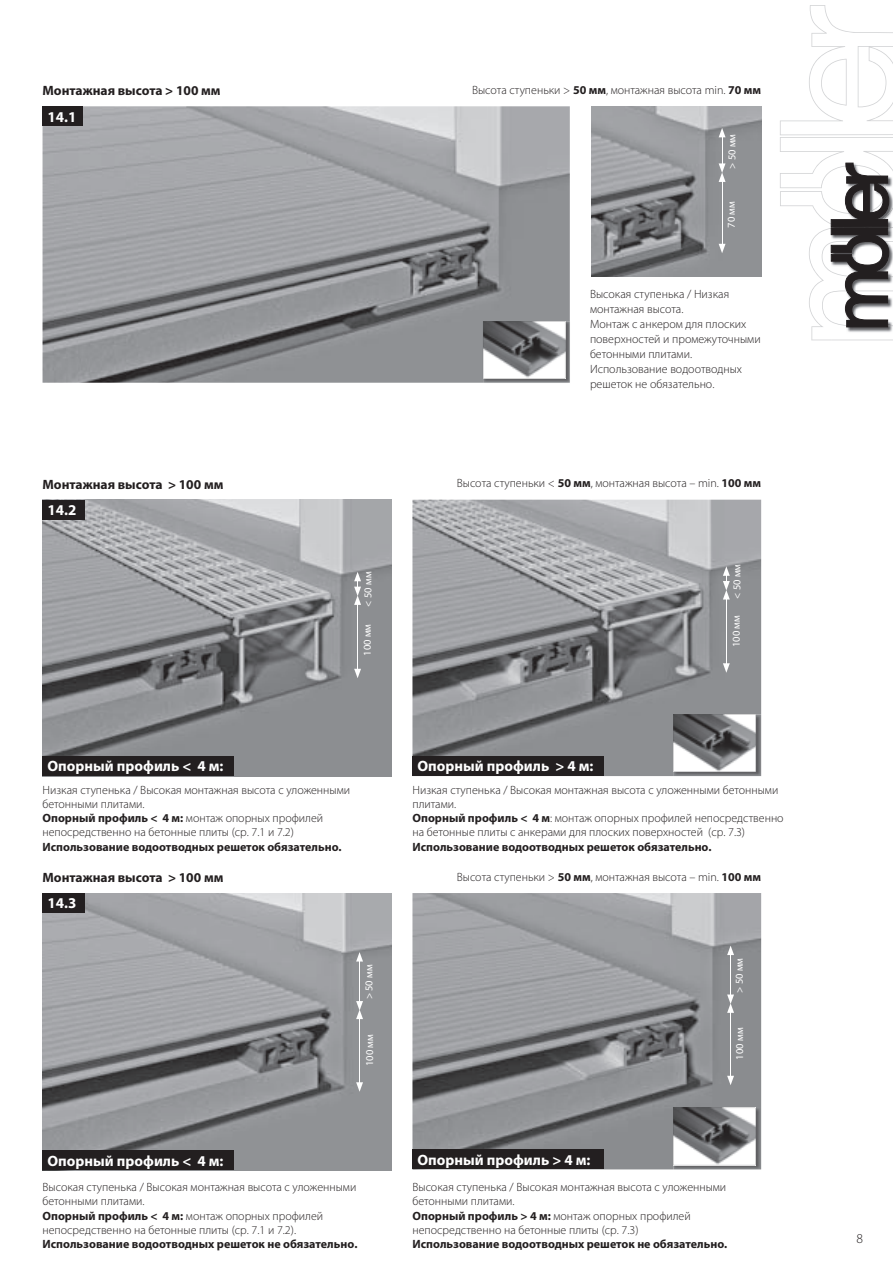
<style>
.page{position:relative;width:893px;height:1263px;background:#fff}
.page>*{position:absolute;margin:0;border:0;box-sizing:border-box;transform-origin:0 0}
.t1{font:700 15px "Myriad Pro";color:#fff}
.t2{font:700 13.5px "Myriad Pro";color:#231f20}
.t3{font:300 13.5px "Myriad Pro";color:#231f20}
.t4{font:300 12px/14.2px "Myriad Pro";color:#231f20}
.t5{font:700 12px "Myriad Pro";color:#231f20}
.t6{font:10.5px "Myriad Pro";color:#fff}
.s1{font-weight:700}
</style>
<div class="page">
<svg style="left:780px;top:5px;width:113px;height:335px"></svg>
<img style="left:43px;top:106px;width:527px;height:277px">
<img style="left:591px;top:106px;width:170px;height:170px">
<hr style="left:722px;top:180px;width:1px;height:66px;background:#fff">
<svg style="left:719px;top:211px;width:8px;height:47px"></svg>
<hr style="left:722px;top:135px;width:1px;height:31px;background:#fff">
<svg style="left:719px;top:128px;width:6px;height:9px"></svg>
<svg style="left:719px;top:163px;width:6px;height:19px"></svg>
<img style="left:483px;top:321px;width:87px;height:62px">
<svg style="left:483px;top:321px;width:82px;height:57px"></svg>
<img style="left:43px;top:500px;width:348px;height:276px">
<div style="left:43px;top:500px;width:42px;height:19px;background:#231f20"></div>
<div style="left:43px;top:756px;width:191px;height:20px;background:#231f20"></div>
<img style="left:412px;top:500px;width:349px;height:276px">
<div style="left:412px;top:756px;width:192px;height:20px;background:#231f20"></div>
<img style="left:674px;top:715px;width:87px;height:61px">
<svg style="left:674px;top:714px;width:82px;height:58px"></svg>
<hr style="left:357px;top:602px;width:1px;height:69px;background:#fff">
<svg style="left:354px;top:669px;width:7px;height:9px"></svg>
<svg style="left:354px;top:572px;width:7px;height:33px"></svg>
<hr style="left:726px;top:597px;width:1px;height:69px;background:#fff">
<svg style="left:723px;top:663px;width:7px;height:10px"></svg>
<svg style="left:723px;top:566px;width:7px;height:33px"></svg>
<img style="left:43px;top:894px;width:348px;height:276px">
<div style="left:43px;top:893px;width:42px;height:20px;background:#231f20"></div>
<div style="left:43px;top:1150px;width:191px;height:20px;background:#231f20"></div>
<img style="left:412px;top:893px;width:349px;height:276px">
<div style="left:412px;top:1149px;width:192px;height:20px;background:#231f20"></div>
<img style="left:673px;top:1108px;width:88px;height:61px">
<svg style="left:673px;top:1108px;width:82px;height:57px"></svg>
<hr style="left:359px;top:1017px;width:1px;height:68px;background:#fff">
<svg style="left:356px;top:1082px;width:7px;height:10px"></svg>
<hr style="left:359px;top:959px;width:1px;height:44px;background:#fff">
<svg style="left:356px;top:952px;width:7px;height:9px"></svg>
<svg style="left:356px;top:1001px;width:7px;height:18px"></svg>
<hr style="left:730px;top:1010px;width:1px;height:68px;background:#fff">
<svg style="left:727px;top:1076px;width:7px;height:9px"></svg>
<hr style="left:730px;top:953px;width:1px;height:44px;background:#fff">
<svg style="left:727px;top:945px;width:7px;height:10px"></svg>
<svg style="left:727px;top:994px;width:7px;height:19px"></svg>
<div style="left:43px;top:106px;width:40px;height:20px;background:#231f20"></div>
<p class="t2" style="left:43px;top:85px;width:180px">Монтажная высота &gt; 100 мм</p>
<p class="t1" style="left:48px;top:111px;width:30px">14.1</p>
<p class="t1" style="left:48px;top:111px;width:18px">3a</p>
<p class="t2" style="left:43px;top:479px;width:182px">Монтажная высота &gt; 100 мм</p>
<p class="t1" style="left:48px;top:504px;width:30px">14.2</p>
<p class="t6" style="left:362px;top:606px;width:36px;rotate:-90deg">&lt; 50 мм</p>
<p class="t6" style="left:361px;top:656px;width:33px;rotate:-90deg">100 мм</p>
<p class="t4" style="left:472px;top:83px;width:291px">Высота ступеньки &gt; <span class="s1">50 мм</span>, монтажная высота min. <span class="s1">70 мм</span></p>
<p class="t6" style="left:726px;top:169px;width:36px;rotate:-90deg">&gt; 50 мм</p>
<p class="t6" style="left:725px;top:228px;width:28px;rotate:-90deg">70 мм</p>
<p class="t4" style="left:590px;top:286px;width:172px;line-height:15px">Высокая ступенька / Низкая монтажная высота.<br>Монтаж с анкером для плоских поверхностей и промежуточными бетонными плитами.<br>Использование водоотводных решеток не обязательно.</p>
<p class="t4" style="left:457px;top:476px;width:306px">Высота ступеньки &lt; <span class="s1">50 мм</span>, монтажная высота – min. <span class="s1">100 мм</span></p>
<p class="t6" style="left:731px;top:599px;width:36px;rotate:-90deg">&lt; 50 мм</p>
<p class="t6" style="left:730px;top:647px;width:33px;rotate:-90deg">100 мм</p>
<p class="t1" style="left:48px;top:760px;width:177px">Опорный профиль &lt; 4 м:</p>
<p class="t1" style="left:417px;top:760px;width:177px">Опорный профиль &gt; 4 м:</p>
<p class="t4" style="left:43px;top:782px;width:309px">Низкая ступенька / Высокая монтажная высота с уложенными бетонными плитами.<br><span class="s1">Опорный профиль &lt; 4 м:</span> монтаж опорных профилей непосредственно на бетонные плиты (ср. 7.1 и 7.2)</p>
<p class="t5" style="left:43px;top:842px;width:301px">Использование водоотводных решеток обязательно.</p>
<p class="t4" style="left:412px;top:782px;width:373px">Низкая ступенька / Высокая монтажная высота с уложенными бетонными плитами.<br><span class="s1">Опорный профиль &lt; 4 м</span>: монтаж опорных профилей непосредственно на бетонные плиты с анкерами для плоских поверхностей (ср. 7.3)</p>
<p class="t5" style="left:412px;top:842px;width:301px">Использование водоотводных решеток обязательно.</p>
<p class="t2" style="left:43px;top:872px;width:182px">Монтажная высота &gt; 100 мм</p>
<p class="t1" style="left:48px;top:897px;width:30px">14.3</p>
<p class="t4" style="left:457px;top:869px;width:306px">Высота ступеньки &gt; <span class="s1">50 мм</span>, монтажная высота – min. <span class="s1">100 мм</span></p>
<p class="t6" style="left:363px;top:999px;width:36px;rotate:-90deg">&gt; 50 мм</p>
<p class="t6" style="left:733px;top:993px;width:36px;rotate:-90deg">&gt; 50 мм</p>
<p class="t6" style="left:363px;top:1066px;width:33px;rotate:-90deg">100 мм</p>
<p class="t6" style="left:733px;top:1059px;width:33px;rotate:-90deg">100 мм</p>
<p class="t1" style="left:48px;top:1155px;width:177px">Опорный профиль &lt; 4 м:</p>
<p class="t1" style="left:417px;top:1154px;width:174px">Опорный профиль &gt; 4 м:</p>
<p class="t4" style="left:43px;top:1180px;width:315px">Высокая ступенька / Высокая монтажная высота с уложенными бетонными плитами.<br><span class="s1">Опорный профиль &lt; 4 м:</span> монтаж опорных профилей непосредственно на бетонные плиты (ср. 7.1 и 7.2).</p>
<p class="t5" style="left:43px;top:1239px;width:316px">Использование водоотводных решеток не обязательно.</p>
<p class="t4" style="left:412px;top:1180px;width:315px">Высокая ступенька / Высокая монтажная высота с уложенными бетонными плитами.<br><span class="s1">Опорный профиль &gt; 4 м:</span> монтаж опорных профилей непосредственно на бетонные плиты (ср. 7.3)</p>
<p class="t5" style="left:412px;top:1239px;width:316px">Использование водоотводных решеток не обязательно.</p>
<p class="t3" style="left:857px;top:1231px;width:8px">8</p>
</div>
